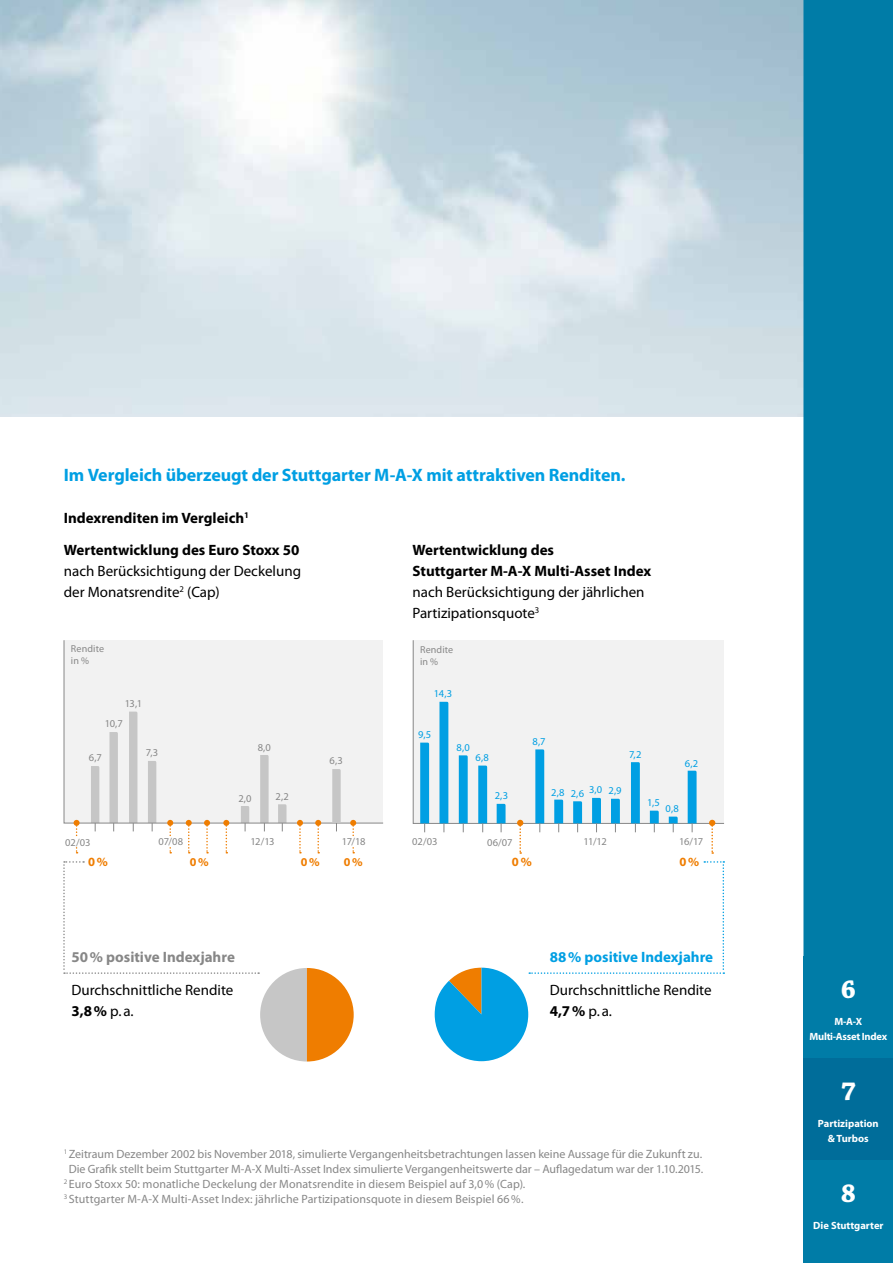
<style>
.page{position:relative;width:893px;height:1263px;background:#fff}
.page>*{position:absolute;margin:0;border:0;box-sizing:border-box;transform-origin:0 0}
.t1{font:700 27px "Chaparral Pro";color:#fff}
.t2{font:700 18px "Myriad Pro";letter-spacing:-.005em;color:#009fe3}
.t3{font:15px/21px "Myriad Pro";color:#000}
.t4{font:700 15px/21px "Myriad Pro";color:#000}
.t5{font:700 15px "Myriad Pro";color:#009fe3}
.t6{font:700 15px "Myriad Pro";color:#878787}
.t7{font:700 12.6px "Myriad Pro";color:#ef7d00}
.t8{font:12px "Myriad Pro";color:#878787}
.t9{font:700 12px "Myriad Pro";color:#ef7d00}
.t10{font:10.5px "Myriad Pro";letter-spacing:-.035em;color:#878787}
.t11{font:10.5px "Myriad Pro";color:#009fe3}
.t12{font:700 10.5px/15px "Myriad Pro";color:#fff;text-align:center}
.t13{font:700 10.5px/15px "Myriad Pro";letter-spacing:-.025em;color:#fff;text-align:center}
.t14{font:10.05px/12px "Myriad Pro";letter-spacing:.015em;color:#878787}
.s1{font-weight:700}
</style>
<div class="page">
<img style="left:0;top:0;width:804px;height:417px">
<div style="left:412px;top:640px;width:312px;height:184px;background:#f2f2f2"></div>
<svg style="left:132px;top:824px;width:2px;height:7px"></svg>
<svg style="left:263px;top:824px;width:2px;height:7px"></svg>
<svg style="left:281px;top:824px;width:2px;height:7px"></svg>
<svg style="left:113px;top:824px;width:2px;height:7px"></svg>
<svg style="left:244px;top:824px;width:2px;height:7px"></svg>
<svg style="left:94px;top:824px;width:2px;height:7px"></svg>
<svg style="left:151px;top:824px;width:2px;height:7px"></svg>
<svg style="left:63px;top:640px;width:320px;height:184px"></svg>
<svg style="left:74px;top:820px;width:6px;height:33px"></svg>
<div style="left:65px;top:837px;width:27px;height:9px;background:#fff"></div>
<svg style="left:315px;top:820px;width:6px;height:33px"></svg>
<svg style="left:167px;top:820px;width:6px;height:33px"></svg>
<svg style="left:186px;top:820px;width:6px;height:33px"></svg>
<svg style="left:204px;top:820px;width:6px;height:33px"></svg>
<svg style="left:223px;top:820px;width:6px;height:33px"></svg>
<svg style="left:332px;top:769px;width:9px;height:62px"></svg>
<svg style="left:420px;top:743px;width:9px;height:89px"></svg>
<svg style="left:439px;top:702px;width:9px;height:130px"></svg>
<svg style="left:459px;top:755px;width:9px;height:77px"></svg>
<svg style="left:478px;top:765px;width:9px;height:67px"></svg>
<svg style="left:497px;top:804px;width:9px;height:28px"></svg>
<svg style="left:535px;top:749px;width:9px;height:83px"></svg>
<svg style="left:554px;top:800px;width:9px;height:32px"></svg>
<svg style="left:573px;top:801px;width:9px;height:31px"></svg>
<svg style="left:592px;top:798px;width:9px;height:34px"></svg>
<svg style="left:611px;top:799px;width:9px;height:33px"></svg>
<svg style="left:631px;top:762px;width:9px;height:70px"></svg>
<svg style="left:650px;top:811px;width:9px;height:21px"></svg>
<svg style="left:669px;top:817px;width:9px;height:15px"></svg>
<svg style="left:688px;top:771px;width:9px;height:61px"></svg>
<svg style="left:297px;top:820px;width:6px;height:33px"></svg>
<svg style="left:350px;top:820px;width:6px;height:33px"></svg>
<div style="left:340px;top:837px;width:25px;height:9px;background:#fff"></div>
<svg style="left:517px;top:820px;width:6px;height:34px"></svg>
<svg style="left:709px;top:820px;width:6px;height:34px"></svg>
<div style="left:158px;top:837px;width:25px;height:9px;background:#fff"></div>
<svg style="left:63px;top:861px;width:291px;height:200px"></svg>
<svg style="left:435px;top:861px;width:289px;height:200px"></svg>
<div style="left:804px;top:0;width:89px;height:957px;background:#007ca7"></div>
<div style="left:804px;top:957px;width:89px;height:102px;background:#007ca7"></div>
<div style="left:804px;top:1059px;width:89px;height:102px;background:#006d9a"></div>
<div style="left:804px;top:1161px;width:89px;height:102px;background:#007ca7"></div>
<h2 class="t2" style="left:64px;top:463px;width:563px">Im Vergleich überzeugt der Stuttgarter M-A-X mit attraktiven Renditen.</h2>
<p class="t4" style="left:64px;top:507px;width:187px">Indexrenditen im Vergleich<sup>1</sup></p>
<p class="t4" style="left:64px;top:539px;width:237px">Wertentwicklung des Euro Stoxx 50</p>
<p class="t3" style="left:64px;top:560px;width:239px">nach Berücksichtigung der Deckelung der Monatsrendite<sup>2</sup> (Cap)</p>
<p class="t4" style="left:412px;top:539px;width:240px">Wertentwicklung des<br>Stuttgarter M-A-X Multi-Asset Index</p>
<p class="t3" style="left:412px;top:581px;width:234px">nach Berücksichtigung der jährlichen<br>Partizipationsquote<sup>3</sup></p>
<p class="t14" style="left:71px;top:643px;width:35px">Rendite in %</p>
<p class="t14" style="left:420px;top:643px;width:35px">Rendite in %</p>
<p class="t10" style="left:125px;top:697px;width:19px">13,1</p>
<p class="t11" style="left:434px;top:687px;width:20px">14,3</p>
<p class="t10" style="left:105px;top:717px;width:20px">10,7</p>
<p class="t10" style="left:89px;top:751px;width:15px">6,7</p>
<p class="t10" style="left:146px;top:746px;width:14px">7,3</p>
<p class="t10" style="left:258px;top:741px;width:15px">8,0</p>
<p class="t10" style="left:330px;top:754px;width:15px">6,3</p>
<p class="t11" style="left:418px;top:728px;width:15px">9,5</p>
<p class="t11" style="left:457px;top:740px;width:15px">8,0</p>
<p class="t11" style="left:476px;top:751px;width:15px">6,8</p>
<p class="t11" style="left:532px;top:735px;width:15px">8,7</p>
<p class="t11" style="left:629px;top:748px;width:14px">7,2</p>
<p class="t11" style="left:685px;top:757px;width:15px">6,2</p>
<p class="t10" style="left:238px;top:792px;width:15px">2,0</p>
<p class="t10" style="left:276px;top:790px;width:15px">2,2</p>
<p class="t11" style="left:495px;top:789px;width:15px">2,3</p>
<p class="t11" style="left:551px;top:785px;width:72px">2,8 2,6 3,0 2,9</p>
<p class="t11" style="left:647px;top:796px;width:14px">1,5</p>
<p class="t11" style="left:666px;top:802px;width:15px">0,8</p>
<p class="t10" style="left:65px;top:835px;width:27px">02/03</p>
<p class="t10" style="left:250px;top:835px;width:26px">12/13</p>
<p class="t10" style="left:412px;top:835px;width:27px">02/03</p>
<p class="t10" style="left:158px;top:835px;width:26px">07/08</p>
<p class="t10" style="left:342px;top:835px;width:25px">17/18</p>
<p class="t10" style="left:487px;top:835px;width:27px">06/07</p>
<p class="t10" style="left:584px;top:835px;width:25px">11/12</p>
<p class="t10" style="left:679px;top:835px;width:26px">16/17</p>
<p class="t7" style="left:88px;top:853px;width:21px">0%</p>
<p class="t9" style="left:190px;top:854px;width:20px">0%</p>
<p class="t9" style="left:301px;top:854px;width:20px">0%</p>
<p class="t9" style="left:344px;top:854px;width:20px">0%</p>
<p class="t7" style="left:512px;top:853px;width:21px">0%</p>
<p class="t7" style="left:679px;top:853px;width:21px">0%</p>
<p class="t6" style="left:71px;top:947px;width:165px">50% positive Indexjahre</p>
<p class="t5" style="left:550px;top:947px;width:165px">88% positive Indexjahre</p>
<p class="t3" style="left:71px;top:979px;width:163px">Durchschnittliche Rendite<br><span class="s1">3,8%</span> p. a.</p>
<p class="t3" style="left:550px;top:979px;width:163px">Durchschnittliche Rendite<br><span class="s1">4,7%</span> p. a.</p>
<p class="t8" style="left:64px;top:1147px;width:640px"><sup>1</sup> Zeitraum Dezember 2002 bis November 2018, simulierte Vergangenheitsbetrachtungen lassen keine Aussage für die Zukunft zu.</p>
<p class="t8" style="left:69px;top:1162px;width:636px">Die Grafik stellt beim Stuttgarter M-A-X Multi-Asset Index simulierte Vergangenheitswerte dar – Auflagedatum war der 1.10.2015.</p>
<p class="t8" style="left:64px;top:1177px;width:463px"><sup>2</sup> Euro Stoxx 50: monatliche Deckelung der Monatsrendite in diesem Beispiel auf 3,0% (Cap).</p>
<p class="t8" style="left:64px;top:1192px;width:461px"><sup>3</sup> Stuttgarter M-A-X Multi-Asset Index: jährliche Partizipationsquote in diesem Beispiel 66%.</p>
<h1 class="t1" style="left:841px;top:973px;width:17px">6</h1>
<p class="t13" style="left:810px;top:1013px;width:79px">M-A-X<br>Multi-Asset Index</p>
<h1 class="t1" style="left:841px;top:1076px;width:17px">7</h1>
<p class="t12" style="left:818px;top:1115px;width:62px">Partizipation &amp; Turbos</p>
<h1 class="t1" style="left:841px;top:1178px;width:17px">8</h1>
<p class="t12" style="left:813px;top:1217px;width:72px">Die Stuttgarter</p>
</div>
